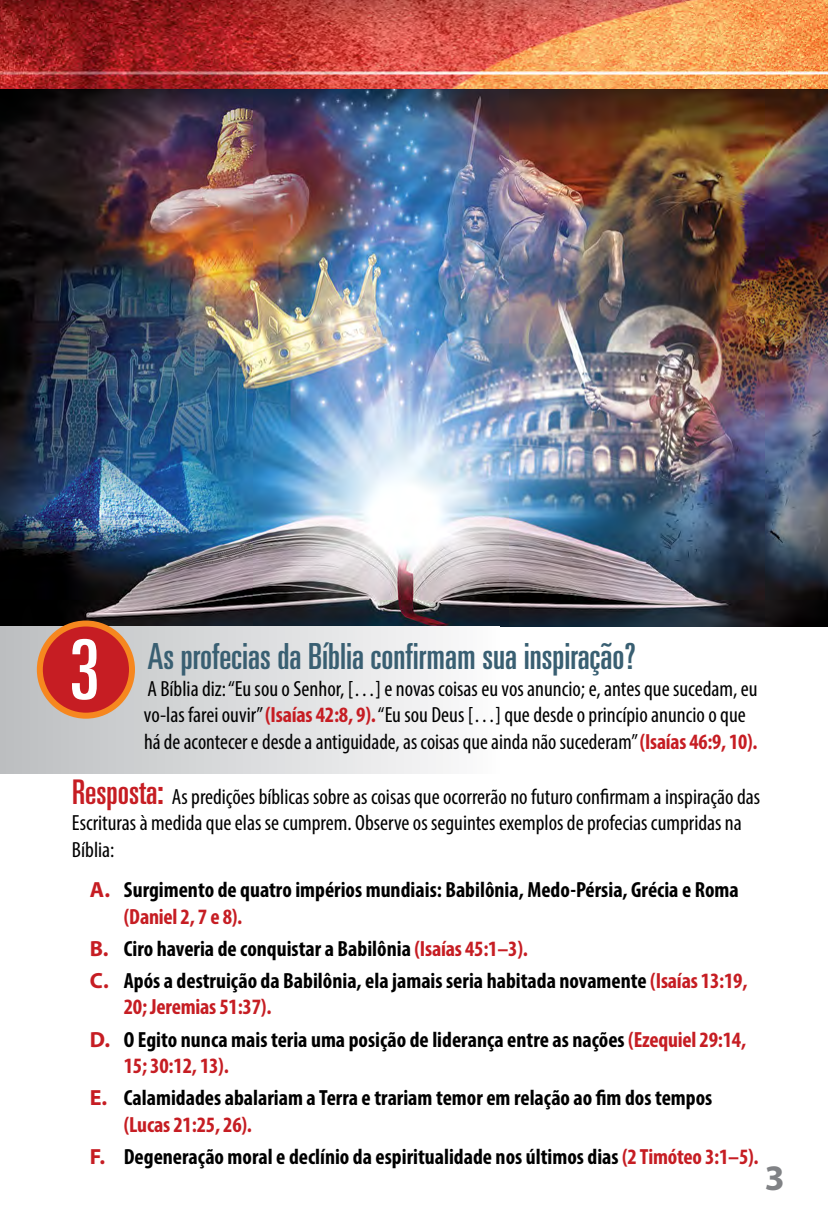
<style>
.page{position:relative;width:828px;height:1224px;background:#fff}
.page>*{position:absolute;margin:0;border:0;box-sizing:border-box;transform-origin:0 0}
.t1{font:ultra-condensed 83px "Univers";color:#fff}
.t2{font:ultra-condensed 36px "Univers";color:#395f72}
.t3{font:700 36px "Myriad Pro";color:#808285}
.t4{font:700 condensed 22px/32.2px "Myriad Pro";color:#000}
.t5{font:condensed 22px/26.4px "Myriad Pro";color:#000}
.s1{font-weight:700;color:#c61d23}
.s2{font-family:"Univers";font-stretch:ultra-condensed;font-size:34px;color:#c61d23}
.s3{font-stretch:normal;color:#c61d23}
.s4{color:#c61d23}
</style>
<div class="page">
<img style="left:0;top:0;width:828px;height:90px">
<img style="left:0;top:90px;width:828px;height:537px">
<div style="left:0;top:626px;width:500px;height:147px;background:linear-gradient(to right,#bdbcbb,#fbfcfd)"></div>
<div style="left:40px;top:624px;width:92px;height:92px;background:#c61d23;border-radius:50%"></div>
<div style="left:37px;top:621px;width:98px;height:98px;border:6px solid #f6871f;border-radius:50%"></div>
<svg style="left:0;top:506px;width:1px;height:20px"></svg>
<h1 class="t1" style="left:69px;top:623px;width:32px">3</h1>
<h2 class="t2" style="left:147px;top:636px;width:490px">As profecias da Bíblia confirmam sua inspiração?</h2>
<p class="t5" style="left:144px;top:675px;width:615px">A Bíblia diz: “Eu sou o Senhor, […] e novas coisas eu vos anuncio; e, antes que sucedam, eu vo-las farei ouvir” <span class="s1">(Isaías 42:8, 9).</span> “Eu sou Deus […] que desde o princípio anuncio o que há de acontecer e desde a antiguidade, as coisas que ainda não sucederam” <span class="s1">(Isaías 46:9, 10).</span></p>
<p class="t5" style="left:72px;top:783px;width:690px"><span class="s2">Resposta:</span> As predições bíblicas sobre as coisas que ocorrerão no futuro confirmam a inspiração das<br>Escrituras à medida que elas se cumprem. Observe os seguintes exemplos de profecias cumpridas na<br>Bíblia:</p>
<p class="t4" style="left:124px;top:876px;width:616px;line-height:26.4px;text-indent:-34px"><span class="s3">A.</span> Surgimento de quatro impérios mundiais: Babilônia, Medo-Pérsia, Grécia e Roma <span class="s4">(Daniel 2, 7 e 8).</span></p>
<p class="t4" style="left:90px;top:932px;width:659px"><span class="s3">B.</span> Ciro haveria de conquistar a Babilônia <span class="s4">(Isaías 45:1–3).<br></span><span class="s3">C.</span> Após a destruição da Babilônia, ela jamais seria habitada novamente <span class="s4">(Isaías 13:19,</span></p>
<p class="t4" style="left:90px;top:991px;width:658px;text-indent:34px"><span class="s4">20; Jeremias 51:37).<br></span><span class="s3">D.</span> O Egito nunca mais teria uma posição de liderança entre as nações <span class="s4">(Ezequiel 29:14,</span></p>
<p class="t4" style="left:90px;top:1049px;width:624px;text-indent:34px"><span class="s4">15; 30:12, 13).<br></span><span class="s3">E.</span> Calamidades abalariam a Terra e trariam temor em relação ao fim dos tempos</p>
<p class="t4" style="left:90px;top:1108px;width:670px;text-indent:34px"><span class="s4">(Lucas 21:25, 26).<br></span><span class="s3">F.</span> Degeneração moral e declínio da espiritualidade nos últimos dias <span class="s4">(2 Timóteo 3:1–5).</span></p>
<h2 class="t3" style="left:765px;top:1155px;width:21px">3</h2>
</div>
